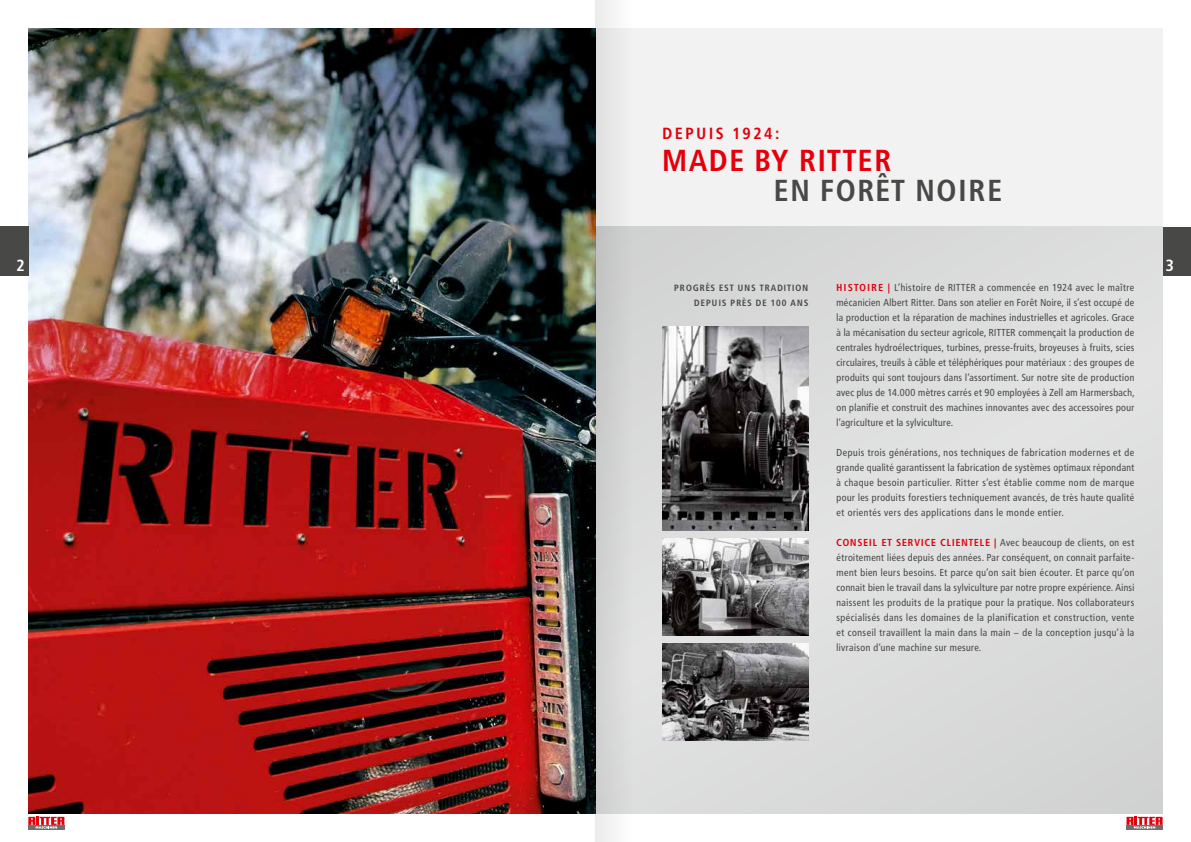
<style>
.page{position:relative;width:1191px;height:842px;background:#fff}
.page>*{position:absolute;margin:0;border:0;box-sizing:border-box;transform-origin:0 0}
.t1{font:700 30px "Frutiger Condensed BQ";letter-spacing:.07em;color:#e3000b}
.t2{font:700 30px "Frutiger Condensed BQ";letter-spacing:.08em;color:#484847}
.t3{font:700 16px "Frutiger Condensed BQ";letter-spacing:.175em;color:#e3000b}
.t4{font:700 16px "Frutiger Condensed BQ";color:#fff}
.t5{font:10px/15px "Frutiger Condensed BQ";letter-spacing:.045em;color:#484847;text-align:justify}
.t6{font:700 9px/15px "Frutiger Condensed BQ";letter-spacing:.13em;color:#484847;text-align:right}
.s1{font-weight:700;color:#e3000b}
</style>
<div class="page">
<div style="left:595px;top:28px;width:567px;height:786px;background:#f2f2f2"></div>
<div style="left:595px;top:227px;width:567px;height:587px;background:#dcdddd"></div>
<img style="left:28px;top:28px;width:567px;height:786px">
<img style="left:662px;top:538px;width:146px;height:97px">
<img style="left:662px;top:643px;width:146px;height:97px">
<img style="left:662px;top:326px;width:146px;height:205px">
<div style="left:1162px;top:227px;width:29px;height:49px;background:#484847"></div>
<div style="left:0;top:227px;width:28px;height:49px;background:#484847"></div>
<svg style="left:28px;top:817px;width:36px;height:12px"></svg>
<svg style="left:1126px;top:817px;width:36px;height:12px"></svg>
<svg style="left:595px;top:0;width:65px;height:842px"></svg>
<h2 class="t3" style="left:662px;top:124px;width:118px">DEPUIS 1924:</h2>
<h1 class="t1" style="left:662px;top:143px;width:230px">MADE BY RITTER</h1>
<h1 class="t2" style="left:774px;top:173px;width:229px">EN FORÊT NOIRE</h1>
<h2 class="t4" style="left:16px;top:256px;width:10px">2</h2>
<h2 class="t4" style="left:1166px;top:256px;width:10px">3</h2>
<p class="t6" style="left:674px;top:280px;width:136px">PROGRÈS EST UNS TRADITION<br>DEPUIS PRÈS DE 100 ANS</p>
<p class="t5" style="left:836px;top:280px;width:299px"><span class="s1">HISTOIRE |</span> L‘histoire de RITTER a commencée en 1924 avec le maître mécanicien Albert Ritter. Dans son atelier en Forêt Noire, il s’est occupé de la production et la réparation de machines industrielles et agricoles. Grace à la mécanisation du secteur agricole, RITTER commençait la production de centrales hydroélectriques, turbines, presse-fruits, broyeuses à fruits, scies circulaires, treuils à câble et téléphériques pour matériaux : des groupes de produits qui sont toujours dans l’assortiment. Sur notre site de production avec plus de 14.000 mètres carrés et 90 employées à Zell am Harmersbach, on planifie et construit des machines innovantes avec des accessoires pour l‘agriculture et la sylviculture.</p>
<p class="t5" style="left:836px;top:445px;width:299px">Depuis trois générations, nos techniques de fabrication modernes et de grande qualité garantissent la fabrication de systèmes optimaux répondant à chaque besoin particulier. Ritter s‘est établie comme nom de marque pour les produits forestiers techniquement avancés, de très haute qualité et orientés vers des applications dans le monde entier.</p>
<p class="t5" style="left:836px;top:535px;width:299px"><span class="s1">CONSEIL ET SERVICE CLIENTELE |</span> Avec beaucoup de clients, on est étroitement liées depuis des années. Par conséquent, on connait parfaite&shy;ment bien leurs besoins. Et parce qu’on sait bien écouter. Et parce qu’on connait bien le travail dans la sylviculture par notre propre expérience. Ainsi naissent les produits de la pratique pour la pratique. Nos collaborateurs spécialisés dans les domaines de la planification et construction, vente et conseil travaillent la main dans la main – de la conception jusqu‘à la livraison d‘une machine sur mesure.</p>
</div>
